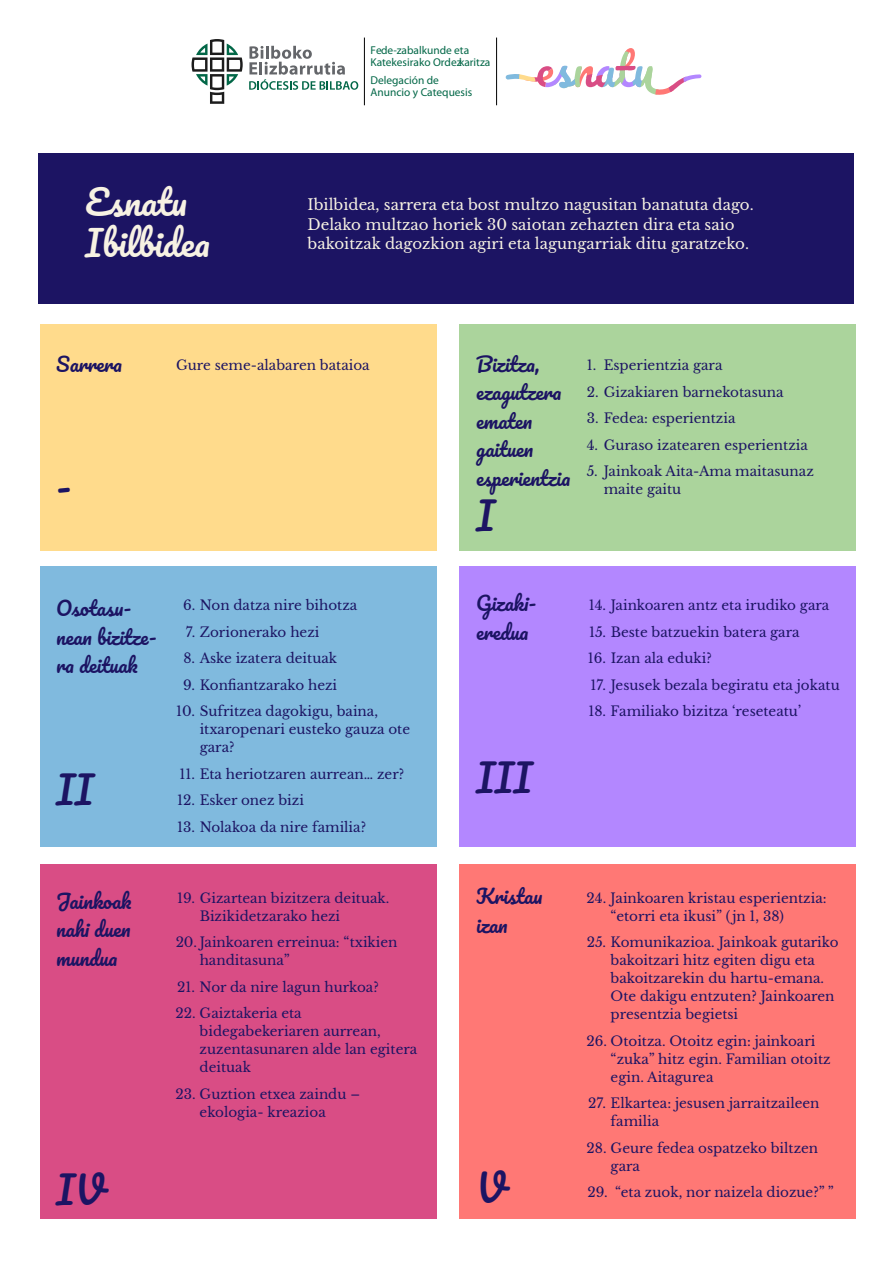
<style>
.page{position:relative;width:893px;height:1263px;background:#fff}
.page>*{position:absolute;margin:0;border:0;box-sizing:border-box;transform-origin:0 0}
.t1{font:37.5px "Pacifico";color:#1c1463}
.t2{font:34.5px/41.4px "Pacifico";color:#f7f2e3}
.t3{font:19.5px/28.5px "Pacifico";color:#1c1463}
.t4{font:15px/19.5px "Libre Baskerville";color:#f7f2e3}
.t5{font:13.5px/18px "Libre Baskerville";color:#1c1463}
.t6{font:11.4px/12.5px "Myriad Pro";color:#026747}
</style>
<div class="page">
<svg style="left:249px;top:46px;width:109px;height:44px"></svg>
<svg style="left:192px;top:39px;width:51px;height:65px"></svg>
<svg style="left:506px;top:51px;width:120px;height:37px"></svg>
<hr style="left:364px;top:38px;width:1px;height:67px;background:#000">
<hr style="left:496px;top:38px;width:1px;height:67px;background:#000">
<div style="left:39px;top:153px;width:815px;height:150px;background:#1c1463"></div>
<div style="left:40px;top:324px;width:397px;height:227px;background:#ffdb8c"></div>
<div style="left:40px;top:566px;width:397px;height:280px;background:#80bade"></div>
<div style="left:40px;top:864px;width:397px;height:354px;background:#d94d85"></div>
<div style="left:459px;top:324px;width:396px;height:227px;background:#abd49c"></div>
<div style="left:459px;top:566px;width:396px;height:280px;background:#b387ff"></div>
<div style="left:459px;top:864px;width:396px;height:354px;background:#ff7875"></div>
<h2 class="t2" style="left:85px;top:183px;width:126px">Esnatu<br>Ibilbidea</h2>
<p class="t6" style="left:371px;top:44px;width:121px">Fede-zabalkunde eta<br>Katekesirako Ordezkaritza</p>
<p class="t6" style="left:371px;top:74px;width:103px">Delegación de<br>Anuncio y Catequesis</p>
<p class="t4" style="left:308px;top:195px;width:448px">Ibilbidea, sarrera eta bost multzo nagusitan banatuta dago.<br>Delako multzao horiek 30 saiotan zehazten dira eta saio bakoitzak dagozkion agiri eta lagungarriak ditu garatzeko.</p>
<h3 class="t3" style="left:56px;top:351px;width:67px">Sarrera</h3>
<p class="t5" style="left:176px;top:356px;width:195px">Gure seme-alabaren bataioa</p>
<h1 class="t1" style="left:56px;top:467px;width:17px">-</h1>
<h3 class="t3" style="left:56px;top:595px;width:102px">Osotasu&shy;nean bizitze&shy;ra deituak</h3>
<h1 class="t1" style="left:56px;top:770px;width:39px">II</h1>
<p class="t5" style="left:183px;top:596px;width:176px">6. Non datza nire bihotza</p>
<p class="t5" style="left:186px;top:623px;width:135px">7. Zorionerako hezi</p>
<p class="t5" style="left:183px;top:649px;width:155px">8. Aske izatera deituak</p>
<p class="t5" style="left:183px;top:676px;width:155px">9. Konfiantzarako hezi</p>
<p class="t5" style="left:200px;top:702px;width:212px;text-indent:-23px">10. Sufritzea dagokigu, baina, itxaropenari eusteko gauza ote gara?</p>
<p class="t5" style="left:180px;top:765px;width:226px">11. Eta heriotzaren aurrean… zer?</p>
<p class="t5" style="left:177px;top:791px;width:128px">12. Esker onez bizi</p>
<p class="t5" style="left:177px;top:818px;width:190px">13. Nolakoa da nire familia?</p>
<h3 class="t3" style="left:56px;top:888px;width:77px;text-align:justify">Jainkoak nahi duen mundua</h3>
<h1 class="t1" style="left:56px;top:1170px;width:49px">IV</h1>
<p class="t5" style="left:200px;top:889px;width:191px;text-indent:-22px">19. Gizartean bizitzera deituak.<br>Bizikidetzarako hezi</p>
<p class="t5" style="left:200px;top:933px;width:199px;text-indent:-24px">20. Jainkoaren erreinua: “txikien handitasuna”</p>
<p class="t5" style="left:177px;top:978px;width:203px">21. Nor da nire lagun hurkoa?</p>
<p class="t5" style="left:200px;top:1004px;width:219px;text-indent:-24px">22. Gaiztakeria eta bidegabekeriaren aurrean, zuzentasunaren alde lan egitera deituak</p>
<p class="t5" style="left:200px;top:1085px;width:162px;text-indent:-24px">23. Guztion etxea zaindu – ekologia- kreazioa</p>
<h3 class="t3" style="left:476px;top:351px;width:96px">Bizitza, ezagutzera ematen gaituen esperientzia</h3>
<h1 class="t1" style="left:476px;top:496px;width:20px">I</h1>
<p class="t5" style="left:587px;top:356px;width:137px">1. Esperientzia gara</p>
<p class="t5" style="left:587px;top:383px;width:198px">2. Gizakiaren barnekotasuna</p>
<p class="t5" style="left:587px;top:409px;width:150px">3. Fedea: esperientzia</p>
<p class="t5" style="left:587px;top:436px;width:223px">4. Guraso izatearen esperientzia</p>
<p class="t5" style="left:604px;top:462px;width:212px;text-indent:-17px">5. Jainkoak Aita-Ama maitasunaz maite gaitu</p>
<h3 class="t3" style="left:476px;top:590px;width:62px">Gizaki&shy;eredua</h3>
<h1 class="t1" style="left:476px;top:758px;width:57px">III</h1>
<p class="t5" style="left:589px;top:596px;width:242px">14. Jainkoaren antz eta irudiko gara</p>
<p class="t5" style="left:589px;top:623px;width:212px">15. Beste batzuekin batera gara</p>
<p class="t5" style="left:588px;top:649px;width:125px">16. Izan ala eduki?</p>
<p class="t5" style="left:591px;top:676px;width:251px">17. Jesusek bezala begiratu eta jokatu</p>
<p class="t5" style="left:588px;top:702px;width:214px">18. Familiako bizitza ‘reseteatu’</p>
<h3 class="t3" style="left:476px;top:882px;width:68px;line-height:29.4px">Kristau izan</h3>
<h1 class="t1" style="left:476px;top:1168px;width:30px">V</h1>
<p class="t5" style="left:611px;top:889px;width:217px;text-indent:-24px">24. Jainkoaren kristau esperientzia: “etorri eta ikusi” ( jn 1, 38)</p>
<p class="t5" style="left:611px;top:933px;width:229px;text-indent:-24px">25. Komunikazioa. Jainkoak gutariko bakoitzari hitz egiten digu eta bakoitzarekin du hartu-emana.<br>Ote dakigu entzuten? Jainkoaren presentzia begietsi</p>
<p class="t5" style="left:611px;top:1032px;width:221px;text-indent:-24px">26. Otoitza. Otoitz egin: jainkoari “zuka” hitz egin. Familian otoitz egin. Aitagurea</p>
<p class="t5" style="left:611px;top:1094px;width:210px;text-indent:-22px">27. Elkartea: jesusen jarraitzaileen familia</p>
<p class="t5" style="left:611px;top:1139px;width:209px;text-indent:-24px">28. Geure fedea ospatzeko biltzen gara</p>
<p class="t5" style="left:587px;top:1183px;width:248px">29. “eta zuok, nor naizela diozue?” ”</p>
</div>
